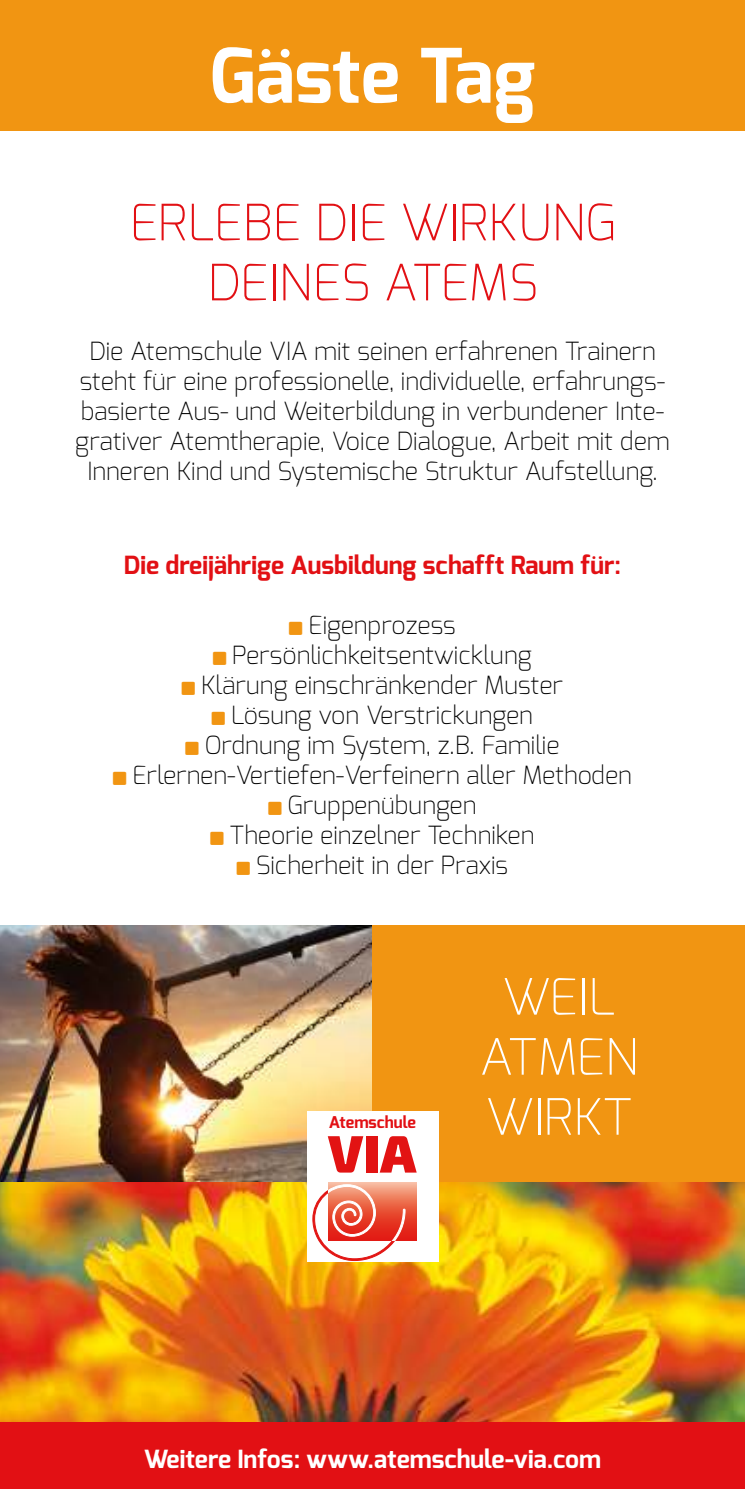
<style>
.page{position:relative;width:745px;height:1489px;background:#fff}
.page>*{position:absolute;margin:0;border:0;box-sizing:border-box;transform-origin:0 0}
.t1{font:700 75px "Exo";color:#fff}
.t2{font:900 52.75px "Exo 2";color:#e21313}
.t3{font:200 50px/60px "Exo";color:#e21014;text-align:center}
.t4{font:200 50px/60px "Exo";color:#fff;text-align:center}
.t5{font:200 25px/30px "Exo";color:#000;text-align:center}
.t6{font:700 25px "Exo";color:#e21014}
.t7{font:700 25px "Exo";color:#fff}
.t8{font:700 16.25px "Exo";color:#e21014}
</style>
<div class="page">
<img style="left:0;top:925px;width:372px;height:257px">
<div style="left:372px;top:925px;width:372px;height:258px;background:#f19512"></div>
<div style="left:0;top:0;width:744px;height:130px;background:#f19512"></div>
<div style="left:0;top:1421px;width:744px;height:67px;background:#e21014"></div>
<img style="left:0;top:1182px;width:744px;height:239px">
<div style="left:306px;top:1111px;width:132px;height:150px;background:#fff"></div>
<svg style="left:328px;top:1182px;width:88px;height:58px"></svg>
<svg style="left:312px;top:1184px;width:93px;height:76px"></svg>
<h1 class="t1" style="left:209px;top:44px;width:327px">Gäste Tag</h1>
<h3 class="t3" style="left:129px;top:197px;width:488px">ERLEBE DIE WIRKUNG<br>DEINES ATEMS</h3>
<p class="t5" style="left:75px;top:339px;width:595px">Die Atemschule VIA mit seinen erfahrenen Trainern steht für eine professionelle, individuelle, erfahrungs&shy;basierte Aus- und Weiterbildung in verbundener Inte&shy;grativer Atemtherapie, Voice Dialogue, Arbeit mit dem Inneren Kind und Systemische Struktur Aufstellung.</p>
<p class="t6" style="left:124px;top:554px;width:498px">Die dreijährige Ausbildung schafft Raum für:</p>
<p class="t5" style="left:132px;top:612px;width:501px">Eigenprozess<br>Persönlichkeitsentwicklung<br>Klärung einschränkender Muster<br>Lösung von Verstrickungen<br>Ordnung im System, z.B. Familie<br>Erlernen-Vertiefen-Verfeinern aller Methoden<br>Gruppenübungen<br>Theorie einzelner Techniken<br>Sicherheit in der Praxis</p>
<p class="t8" style="left:328px;top:1114px;width:89px">Atemschule</p>
<h2 class="t2" style="left:327px;top:1123px;width:90px">VIA</h2>
<h3 class="t4" style="left:479px;top:971px;width:160px">WEIL<br>ATMEN<br>WIRKT</h3>
<p class="t7" style="left:144px;top:1447px;width:458px">Weitere Infos: www.atemschule-via.com</p>
</div>
